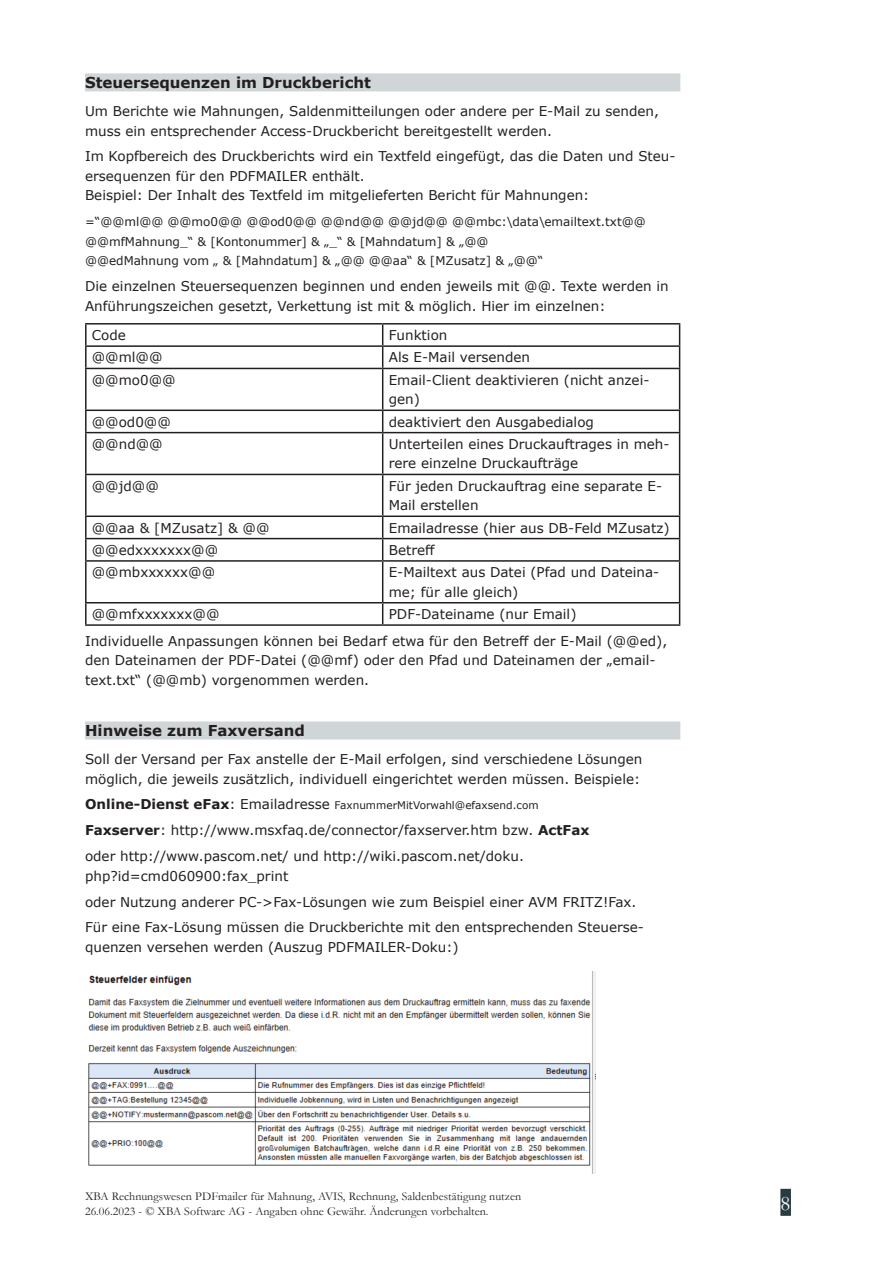
<style>
.page{position:relative;width:893px;height:1263px;background:#fff}
.page>*{position:absolute;margin:0;border:0;box-sizing:border-box;transform-origin:0 0}
.t1{font:21px "Garamond";color:#fff}
.t2{font:700 15px "Verdana";color:#231f20}
.t3{font:13.5px/19.5px "Verdana";color:#231f20}
.t4{font:12px/19.5px "MS Reference Sans Serif";color:#231f20}
.t5{font:12px/14.4px "Garamond";color:#231f20}
.t6{font:10.5px "Verdana";color:#231f20}
.s1{font-weight:700;font-size:13.5px}
.s2{font-size:13.5px}
.s3{font-weight:700}
</style>
<div class="page">
<div style="left:780px;top:1189px;width:11px;height:27px;background:#283b40"></div>
<div style="left:85px;top:73px;width:595px;height:18px;background:#d0d5d8"></div>
<div style="left:85px;top:721px;width:595px;height:18px;background:#d0d5d8"></div>
<hr style="left:85px;top:323px;width:298px;height:2px;background:#231f20">
<hr style="left:85px;top:325px;width:2px;height:20px;background:#231f20">
<hr style="left:383px;top:323px;width:297px;height:2px;background:#231f20">
<hr style="left:85px;top:345px;width:298px;height:2px;background:#231f20">
<hr style="left:85px;top:347px;width:2px;height:21px;background:#231f20">
<hr style="left:383px;top:345px;width:297px;height:2px;background:#231f20">
<svg style="left:382px;top:325px;width:1px;height:43px"></svg>
<svg style="left:679px;top:325px;width:1px;height:43px"></svg>
<hr style="left:85px;top:368px;width:298px;height:1px;background:#231f20">
<hr style="left:85px;top:369px;width:2px;height:40px;background:#231f20">
<hr style="left:383px;top:368px;width:297px;height:1px;background:#231f20">
<hr style="left:382px;top:369px;width:1px;height:40px;background:#231f20">
<hr style="left:679px;top:369px;width:1px;height:40px;background:#231f20">
<hr style="left:85px;top:409px;width:298px;height:2px;background:#231f20">
<hr style="left:85px;top:411px;width:2px;height:21px;background:#231f20">
<hr style="left:383px;top:409px;width:297px;height:2px;background:#231f20">
<svg style="left:382px;top:411px;width:1px;height:21px"></svg>
<svg style="left:679px;top:411px;width:1px;height:21px"></svg>
<hr style="left:85px;top:432px;width:298px;height:1px;background:#231f20">
<hr style="left:85px;top:433px;width:2px;height:41px;background:#231f20">
<hr style="left:383px;top:432px;width:297px;height:1px;background:#231f20">
<hr style="left:382px;top:433px;width:1px;height:41px;background:#231f20">
<hr style="left:679px;top:433px;width:1px;height:41px;background:#231f20">
<hr style="left:85px;top:474px;width:298px;height:1px;background:#231f20">
<hr style="left:85px;top:475px;width:2px;height:40px;background:#231f20">
<hr style="left:383px;top:474px;width:297px;height:1px;background:#231f20">
<hr style="left:382px;top:475px;width:1px;height:40px;background:#231f20">
<hr style="left:679px;top:475px;width:1px;height:40px;background:#231f20">
<hr style="left:85px;top:515px;width:298px;height:2px;background:#231f20">
<hr style="left:85px;top:517px;width:2px;height:21px;background:#231f20">
<hr style="left:383px;top:515px;width:297px;height:2px;background:#231f20">
<hr style="left:85px;top:538px;width:298px;height:1px;background:#231f20">
<hr style="left:85px;top:539px;width:2px;height:21px;background:#231f20">
<hr style="left:383px;top:538px;width:297px;height:1px;background:#231f20">
<svg style="left:382px;top:517px;width:1px;height:43px"></svg>
<svg style="left:679px;top:517px;width:1px;height:43px"></svg>
<hr style="left:85px;top:560px;width:298px;height:2px;background:#231f20">
<hr style="left:85px;top:562px;width:2px;height:40px;background:#231f20">
<hr style="left:383px;top:560px;width:297px;height:2px;background:#231f20">
<hr style="left:382px;top:562px;width:1px;height:40px;background:#231f20">
<hr style="left:679px;top:562px;width:1px;height:40px;background:#231f20">
<hr style="left:85px;top:602px;width:298px;height:1px;background:#231f20">
<hr style="left:85px;top:603px;width:2px;height:21px;background:#231f20">
<hr style="left:383px;top:602px;width:297px;height:1px;background:#231f20">
<svg style="left:382px;top:603px;width:1px;height:21px"></svg>
<svg style="left:679px;top:603px;width:1px;height:21px"></svg>
<hr style="left:85px;top:624px;width:298px;height:2px;background:#231f20">
<hr style="left:383px;top:624px;width:297px;height:2px;background:#231f20">
<img style="left:88px;top:972px;width:507px;height:202px">
<p class="t2" style="left:85px;top:77px;width:287px">Steuersequenzen im Druckbericht</p>
<p class="t3" style="left:85px;top:102px;width:575px">Um Berichte wie Mahnungen, Saldenmitteilungen oder andere per E-Mail zu senden, muss ein entsprechender Access-Druckbericht bereitgestellt werden.</p>
<p class="t3" style="left:85px;top:148px;width:592px">Im Kopfbereich des Druckberichts wird ein Textfeld eingefügt, das die Daten und Steu&shy;ersequenzen für den PDFMAILER enthält.<br>Beispiel: Der Inhalt des Textfeld im mitgelieferten Bericht für Mahnungen:</p>
<p class="t4" style="left:85px;top:213px;width:562px">=“@@ml@@ @@mo0@@ @@od0@@ @@nd@@ @@jd@@ @@mbc:\data\emailtext.txt@@ @@mfMahnung_“ &amp; [Kontonummer] &amp; „_“ &amp; [Mahndatum] &amp; „@@<br>@@edMahnung vom „ &amp; [Mahndatum] &amp; „@@ @@aa“ &amp; [MZusatz] &amp; „@@“</p>
<p class="t3" style="left:85px;top:278px;width:585px">Die einzelnen Steuersequenzen beginnen und enden jeweils mit @@. Texte werden in<br>Anführungszeichen gesetzt, Verkettung ist mit &amp; möglich. Hier im einzelnen:</p>
<p class="t3" style="left:92px;top:327px;width:36px">Code</p>
<p class="t3" style="left:389px;top:327px;width:60px">Funktion</p>
<p class="t3" style="left:92px;top:349px;width:72px">@@ml@@</p>
<p class="t3" style="left:389px;top:349px;width:143px">Als E-Mail versenden</p>
<p class="t3" style="left:92px;top:371px;width:85px">@@mo0@@</p>
<p class="t3" style="left:389px;top:371px;width:262px">Email-Client deaktivieren (nicht anzei&shy;gen)</p>
<p class="t3" style="left:92px;top:413px;width:81px">@@od0@@</p>
<p class="t3" style="left:389px;top:413px;width:207px">deaktiviert den Ausgabedialog</p>
<p class="t3" style="left:92px;top:435px;width:72px">@@nd@@</p>
<p class="t3" style="left:389px;top:435px;width:282px">Unterteilen eines Druckauftrages in meh&shy;rere einzelne Druckaufträge</p>
<p class="t3" style="left:92px;top:477px;width:69px">@@jd@@</p>
<p class="t3" style="left:389px;top:477px;width:275px">Für jeden Druckauftrag eine separate E-<br>Mail erstellen</p>
<p class="t3" style="left:92px;top:519px;width:179px">@@aa &amp; [MZusatz] &amp; @@</p>
<p class="t3" style="left:389px;top:519px;width:282px">Emailadresse (hier aus DB-Feld MZusatz)</p>
<p class="t3" style="left:92px;top:541px;width:128px">@@edxxxxxxx@@</p>
<p class="t3" style="left:389px;top:541px;width:48px">Betreff</p>
<p class="t3" style="left:92px;top:564px;width:125px">@@mbxxxxxx@@</p>
<p class="t3" style="left:389px;top:564px;width:272px">E-Mailtext aus Datei (Pfad und Dateina&shy;me; für alle gleich)</p>
<p class="t3" style="left:92px;top:605px;width:129px">@@mfxxxxxxx@@</p>
<p class="t3" style="left:85px;top:602px;width:584px;line-height:26.7px;text-indent:304px">PDF-Dateiname (nur Email)<br>Individuelle Anpassungen können bei Bedarf etwa für den Betreff der E-Mail (@@ed),</p>
<p class="t3" style="left:85px;top:652px;width:572px">den Dateinamen der PDF-Datei (@@mf) oder den Pfad und Dateinamen der „email&shy;text.txt“ (@@mb) vorgenommen werden.</p>
<p class="t2" style="left:85px;top:725px;width:221px">Hinweise zum Faxversand</p>
<p class="t3" style="left:85px;top:750px;width:559px">Soll der Versand per Fax anstelle der E-Mail erfolgen, sind verschiedene Lösungen möglich, die jeweils zusätzlich, individuell eingerichtet werden müssen. Beispiele:</p>
<p class="t6" style="left:85px;top:801px;width:455px"><span class="s1">Online-Dienst eFax</span><span class="s2">: Emailadresse</span> FaxnummerMitVorwahl@efaxsend.com</p>
<p class="t3" style="left:85px;top:819px;width:506px;line-height:26px"><span class="s3">Faxserver</span>: http://www.msxfaq.de/connector/faxserver.htm bzw. <span class="s3">ActFax </span>oder http://www.pascom.net/ und http://wiki.pascom.net/doku.</p>
<p class="t3" style="left:85px;top:864px;width:561px;line-height:25.8px">php?id=cmd060900:fax_print<br>oder Nutzung anderer PC-&gt;Fax-Lösungen wie zum Beispiel einer AVM FRITZ!Fax.<br>Für eine Fax-Lösung müssen die Druckberichte mit den entsprechenden Steuerse-</p>
<p class="t3" style="left:85px;top:938px;width:375px">quenzen versehen werden (Auszug PDFMAILER-Doku:)</p>
<p class="t5" style="left:85px;top:1191px;width:438px">XBA Rechnungswesen PDFmailer für Mahnung, AVIS, Rechnung, Saldenbestätigung nutzen<br>26.06.2023 - © XBA Software AG - Angaben ohne Gewähr. Änderungen vorbehalten.</p>
<h1 class="t1" style="left:780px;top:1196px;width:11px">8</h1>
</div>
